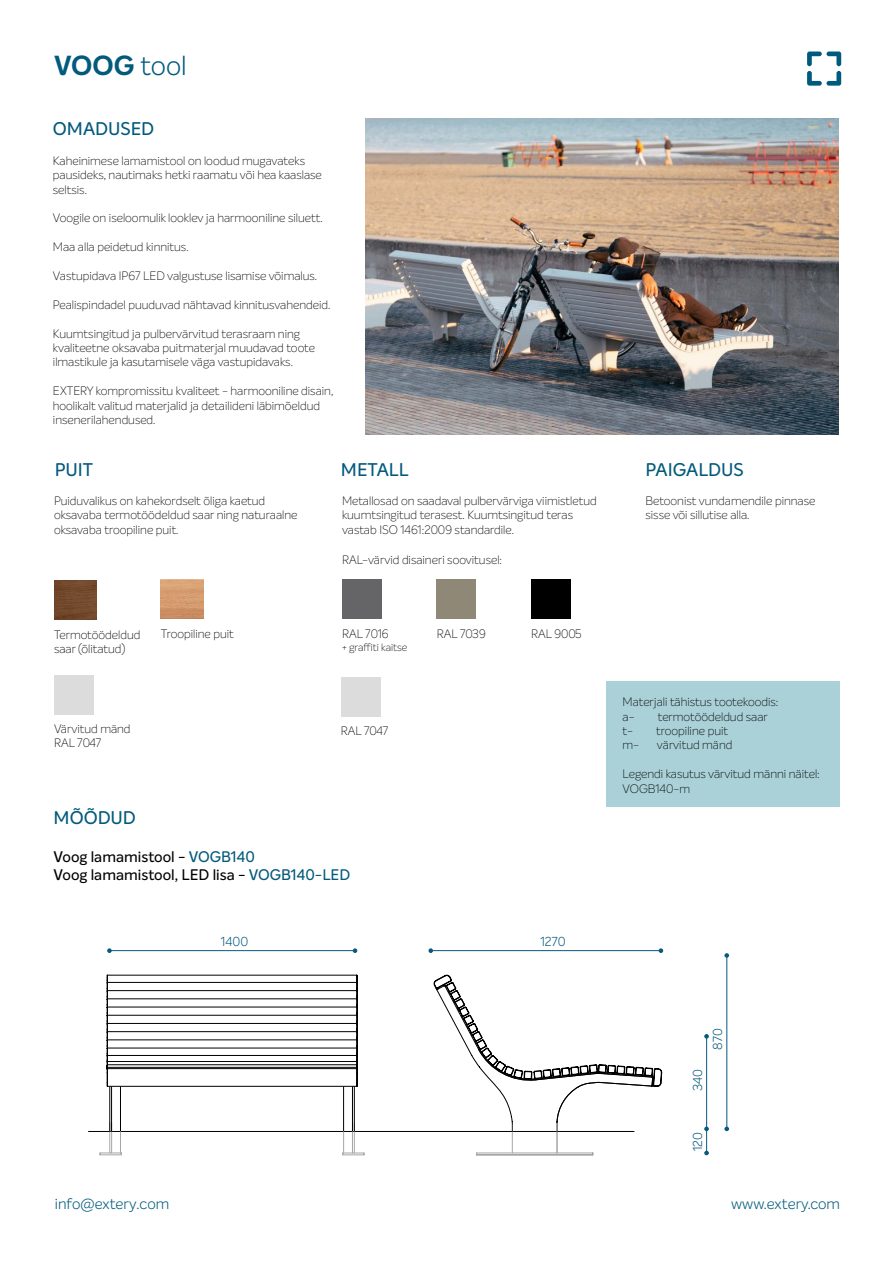
<style>
.page{position:relative;width:893px;height:1263px;background:#fff}
.page>*{position:absolute;margin:0;border:0;box-sizing:border-box;transform-origin:0 0}
.t1{font:700 27px "Intelo";color:#025a7c}
.t2{font:500 18px "Intelo";color:#045a7c}
.t3{font:500 15px/18px "Intelo";color:#000}
.t4{font:300 15px "Intelo";color:#005a7c}
.t5{font:300 15px "Intelo";color:#025a7c}
.t6{font:300 12.75px "Intelo";color:#08597d}
.t7{font:100 12px/14.4px "Intelo";color:#000}
.t8{font:100 10.5px "Intelo";color:#000}
.s1{font-weight:300}
.s2{color:#045a7c}
</style>
<div class="page">
<svg style="left:807px;top:52px;width:34px;height:34px"></svg>
<img style="left:54px;top:580px;width:43px;height:39px">
<div style="left:342px;top:580px;width:39px;height:39px;background:#656466"></div>
<div style="left:437px;top:580px;width:39px;height:39px;background:#908876"></div>
<div style="left:531px;top:580px;width:39px;height:39px;background:#000"></div>
<div style="left:55px;top:675px;width:39px;height:39px;background:#dcdcdc"></div>
<div style="left:342px;top:677px;width:39px;height:39px;background:#dcdcdc"></div>
<img style="left:161px;top:579px;width:42px;height:39px">
<div style="left:606px;top:681px;width:233px;height:126px;background:#a9d1d7"></div>
<img style="left:366px;top:118px;width:473px;height:317px">
<hr style="left:88px;top:1131px;width:546px;height:1px;background:#000">
<hr style="left:352px;top:1087px;width:1px;height:44px;background:#000">
<hr style="left:354px;top:1087px;width:1px;height:44px;background:#000">
<hr style="left:110px;top:1122px;width:1px;height:31px;background:#a6a6a6">
<hr style="left:111px;top:1122px;width:1px;height:31px;background:#a6a6a6">
<hr style="left:110px;top:1087px;width:1px;height:44px;background:#000">
<hr style="left:111px;top:1087px;width:1px;height:44px;background:#000">
<hr style="left:120px;top:1087px;width:1px;height:44px;background:#000">
<hr style="left:343px;top:1087px;width:1px;height:44px;background:#000">
<svg style="left:107px;top:975px;width:555px;height:112px"></svg>
<svg style="left:342px;top:1131px;width:23px;height:24px"></svg>
<svg style="left:100px;top:1132px;width:22px;height:23px"></svg>
<svg style="left:436px;top:982px;width:218px;height:174px"></svg>
<svg style="left:428px;top:948px;width:5px;height:5px"></svg>
<svg style="left:659px;top:948px;width:4px;height:5px"></svg>
<hr style="left:432px;top:950px;width:229px;height:1px;background:#08597d">
<svg style="left:107px;top:948px;width:5px;height:5px"></svg>
<svg style="left:353px;top:948px;width:4px;height:5px"></svg>
<hr style="left:109px;top:950px;width:244px;height:1px;background:#08597d">
<svg style="left:704px;top:1126px;width:5px;height:5px"></svg>
<svg style="left:704px;top:1151px;width:5px;height:4px"></svg>
<svg style="left:704px;top:1034px;width:5px;height:4px"></svg>
<hr style="left:706px;top:1034px;width:1px;height:119px;background:#08597d">
<svg style="left:724px;top:1126px;width:5px;height:5px"></svg>
<svg style="left:724px;top:953px;width:5px;height:5px"></svg>
<hr style="left:726px;top:957px;width:1px;height:171px;background:#08597d">
<h1 class="t1" style="left:54px;top:49px;width:134px">VOOG <span class="s1">tool</span></h1>
<h2 class="t2" style="left:53px;top:117px;width:103px">OMADUSED</h2>
<p class="t7" style="left:53px;top:153px;width:270px">Kaheinimese lamamistool on loodud mugavateks pausideks, nautimaks hetki raamatu või hea kaaslase seltsis.</p>
<p class="t7" style="left:53px;top:211px;width:271px">Voogile on iseloomulik looklev ja harmooniline siluett.</p>
<p class="t7" style="left:53px;top:240px;width:137px">Maa alla peidetud kinnitus.</p>
<p class="t7" style="left:53px;top:269px;width:266px">Vastupidava IP67 LED valgustuse lisamise võimalus.</p>
<p class="t7" style="left:53px;top:297px;width:279px">Pealispindadel puuduvad nähtavad kinnitusvahendeid.</p>
<p class="t7" style="left:53px;top:326px;width:264px">Kuumtsingitud ja pulbervärvitud terasraam ning kvaliteetne oksavaba puitmaterjal muudavad toote ilmastikule ja kasutamisele väga vastupidavaks.</p>
<p class="t7" style="left:53px;top:384px;width:282px">EXTERY kompromissitu kvaliteet - harmooniline disain, hoolikalt valitud materjalid ja detailideni läbimõeldud insenerilahendused.</p>
<h2 class="t2" style="left:55px;top:458px;width:40px">PUIT</h2>
<h2 class="t2" style="left:341px;top:458px;width:69px">METALL</h2>
<p class="t7" style="left:54px;top:493px;width:245px">Puiduvalikus on kahekordselt õliga kaetud oksavaba termotöödeldud saar ning naturaalne oksavaba troopiline puit.</p>
<p class="t7" style="left:342px;top:493px;width:256px">Metallosad on saadaval pulbervärviga viimistletud kuumtsingitud terasest. Kuumtsingitud teras vastab ISO 1461:2009 standardile.</p>
<p class="t7" style="left:342px;top:553px;width:162px">RAL-värvid disaineri soovitusel:</p>
<p class="t7" style="left:54px;top:627px;width:88px">Termotöödeldud</p>
<p class="t7" style="left:531px;top:626px;width:52px">RAL 9005</p>
<p class="t7" style="left:54px;top:642px;width:73px">saar (õlitatud)</p>
<p class="t7" style="left:437px;top:626px;width:50px">RAL 7039</p>
<p class="t7" style="left:342px;top:626px;width:48px">RAL 7016</p>
<p class="t8" style="left:342px;top:640px;width:67px">+ graffiti kaitse</p>
<p class="t7" style="left:161px;top:626px;width:75px">Troopiline puit</p>
<p class="t7" style="left:54px;top:721px;width:78px">Värvitud mänd<br>RAL 7047</p>
<p class="t7" style="left:341px;top:723px;width:49px">RAL 7047</p>
<h2 class="t2" style="left:54px;top:806px;width:84px">MÕÕDUD</h2>
<p class="t3" style="left:54px;top:847px;width:298px">Voog lamamistool - <span class="s2">VOGB140<br></span>Voog lamamistool, LED lisa - <span class="s2">VOGB140-LED</span></p>
<p class="t6" style="left:221px;top:934px;width:29px">1400</p>
<p class="t6" style="left:540px;top:934px;width:27px">1270</p>
<h2 class="t2" style="left:645px;top:458px;width:100px">PAIGALDUS</h2>
<p class="t7" style="left:645px;top:493px;width:171px">Betoonist vundamendile pinnase sisse või sillutise alla.</p>
<p class="t7" style="left:622px;top:695px;width:157px">Materjali tähistus tootekoodis: a-</p>
<p class="t7" style="left:658px;top:709px;width:112px">termotöödeldud saar</p>
<p class="t7" style="left:622px;top:723px;width:12px">t-</p>
<p class="t7" style="left:656px;top:723px;width:73px">troopiline puit</p>
<p class="t7" style="left:622px;top:738px;width:18px">m-</p>
<p class="t7" style="left:657px;top:738px;width:77px">värvitud mänd</p>
<p class="t7" style="left:622px;top:767px;width:199px">Legendi kasutus värvitud männi näitel:<br>VOGB140-m</p>
<p class="t6" style="left:690px;top:1091px;width:24px;rotate:-90deg">340</p>
<p class="t6" style="left:710px;top:1050px;width:23px;rotate:-90deg">870</p>
<p class="t6" style="left:690px;top:1151px;width:21px;rotate:-90deg">120</p>
<p class="t4" style="left:55px;top:1194px;width:116px">info@extery.com</p>
<p class="t5" style="left:731px;top:1194px;width:110px">www.extery.com</p>
</div>
